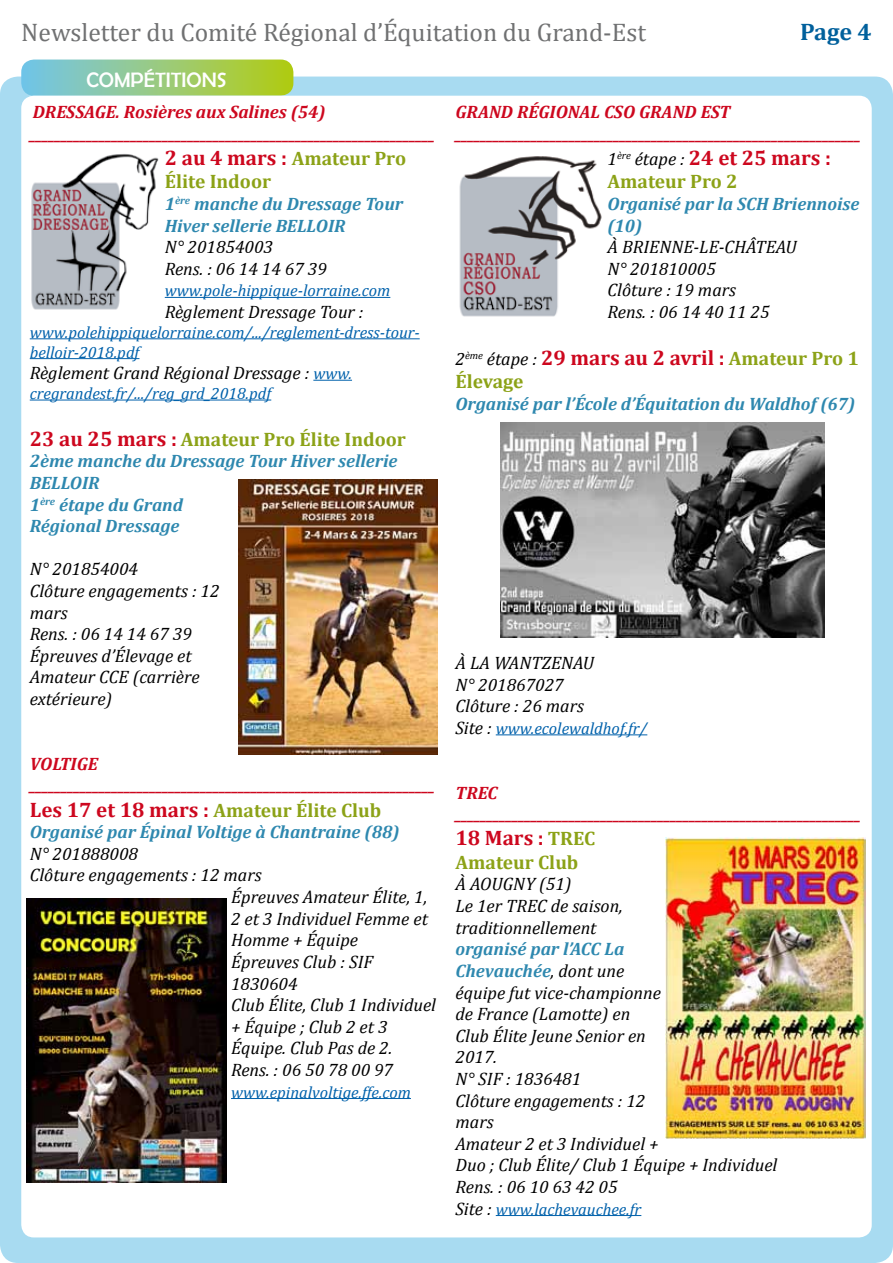
<style>
.page{position:relative;width:893px;height:1263px;background:#fff}
.page>*{position:absolute;margin:0;border:0;box-sizing:border-box;transform-origin:0 0}
.t1{font:25.5px "Cambria";color:#707172}
.t2{font:700 24px "Cambria";color:#00609c}
.t3{font:700 21px "Cambria";color:#cd071e}
.t4{font:21px "Berlin Sans FB";color:#fff}
.t5{font:700 19.5px/23.4px "Cambria";color:#8ca217}
.t6{font:italic 18px/21.6px "Cambria";color:#000}
.t7{font:italic 700 18px/21.6px "Cambria";color:#cd071e}
.t8{font:italic 700 18px/21.6px "Cambria";color:#2e88af}
.t9{font:italic 16.5px/19.8px "Cambria";color:#0061ab}
.s1{font-size:21px;color:#cd071e}
.s2{font-size:16.5px;color:#0061ab}
.s3{font-weight:400;font-style:italic;font-size:18px;color:#000}
.s4{font-size:19.5px;color:#8ca217}
.s5{font-size:18px;color:#000}
.s6{font-weight:700;color:#2e88af}
</style>
<div class="page">
<div style="left:0;top:77px;width:893px;height:1186px;background:#a8dbf1;border-radius:18px"></div>
<svg style="left:21px;top:60px;width:272px;height:36px;background:#97ca82"></svg>
<div style="left:21px;top:96px;width:851px;height:1141px;background:#fff;border-radius:13px"></div>
<hr style="left:165px;top:297px;width:225px;height:1px;background:#0061ab">
<hr style="left:30px;top:338px;width:390px;height:1px;background:#0061ab">
<hr style="left:30px;top:358px;width:109px;height:1px;background:#0061ab">
<hr style="left:313px;top:380px;width:39px;height:1px;background:#0061ab">
<hr style="left:30px;top:400px;width:241px;height:1px;background:#0061ab">
<hr style="left:231px;top:1098px;width:180px;height:1px;background:#0061ab">
<hr style="left:496px;top:734px;width:151px;height:1px;background:#0061ab">
<hr style="left:496px;top:1215px;width:145px;height:1px;background:#0061ab">
<img style="left:238px;top:479px;width:200px;height:276px">
<img style="left:27px;top:899px;width:200px;height:284px">
<img style="left:31px;top:154px;width:128px;height:156px">
<img style="left:459px;top:156px;width:143px;height:161px">
<img style="left:500px;top:422px;width:325px;height:216px">
<img style="left:665px;top:838px;width:200px;height:300px">
<h1 class="t1" style="left:21px;top:17px;width:626px">Newsletter du Comité Régional d’Équitation du Grand-Est</h1>
<h2 class="t2" style="left:800px;top:17px;width:73px">Page 4</h2>
<p class="t4" style="left:86px;top:68px;width:142px">COMPÉTITIONS</p>
<p class="t7" style="left:30px;top:101px;width:407px">DRESSAGE. Rosières aux Salines (54) ________________________________________________________________</p>
<p class="t5" style="left:165px;top:146px;width:243px"><span class="s1">2 au 4 mars :</span> Amateur Pro<br>Élite Indoor</p>
<p class="t8" style="left:165px;top:193px;width:240px">1<sup>ère</sup> manche du Dressage Tour<br>Hiver sellerie BELLOIR</p>
<p class="t6" style="left:165px;top:236px;width:164px">N° 201854003<br>Rens. : 06 14 14 67 39</p>
<p class="t9" style="left:165px;top:280px;width:227px">www.pole-hippique-lorraine.com</p>
<p class="t6" style="left:165px;top:301px;width:200px">Règlement Dressage Tour :</p>
<p class="t9" style="left:30px;top:322px;width:391px">www.polehippiquelorraine.com/.../reglement-dress-tour&shy;belloir-2018.pdf</p>
<p class="t6" style="left:30px;top:362px;width:324px">Règlement Grand Régional Dressage : <span class="s2">www.</span></p>
<p class="t9" style="left:30px;top:383px;width:243px">cregrandest.fr/.../reg_grd_2018.pdf</p>
<p class="t5" style="left:30px;top:427px;width:378px"><span class="s1">23 au 25 mars :</span> Amateur Pro Élite Indoor</p>
<p class="t8" style="left:30px;top:450px;width:369px">2ème manche du Dressage Tour Hiver sellerie<br>BELLOIR<br>1<sup>ère</sup> étape du Grand<br>Régional Dressage</p>
<p class="t6" style="left:30px;top:558px;width:191px">N° 201854004<br>Clôture engagements : 12 mars<br>Rens. : 06 14 14 67 39<br>Épreuves d’Élevage et<br>Amateur CCE (carrière extérieure)</p>
<p class="t7" style="left:455px;top:101px;width:407px">GRAND RÉGIONAL CSO GRAND EST ________________________________________________________________</p>
<p class="t3" style="left:607px;top:145px;width:225px"><span class="s3">1</span><sup>ère</sup> <span class="s3">étape :</span> 24 et 25 mars :</p>
<p class="t5" style="left:607px;top:170px;width:132px">Amateur Pro 2</p>
<p class="t8" style="left:607px;top:193px;width:254px">Organisé par la SCH Briennoise (10)</p>
<p class="t6" style="left:607px;top:236px;width:191px">À BRIENNE-LE-CHÂTEAU<br>N° 201810005<br>Clôture : 19 mars<br>Rens. : 06 14 40 11 25</p>
<p class="t3" style="left:455px;top:345px;width:405px"><span class="s3">2</span><sup>ème</sup> <span class="s3">étape :</span> 29 mars au 2 avril : <span class="s4">Amateur Pro 1</span></p>
<p class="t5" style="left:455px;top:369px;width:70px">Élevage</p>
<p class="t8" style="left:455px;top:392px;width:401px">Organisé par l’École d’Équitation du Waldhof (67)</p>
<p class="t6" style="left:455px;top:652px;width:140px">À LA WANTZENAU<br>N° 201867027<br>Clôture : 26 mars</p>
<p class="t9" style="left:455px;top:718px;width:193px"><span class="s5">Site :</span> www.ecolewaldhof.fr/</p>
<p class="t7" style="left:30px;top:752px;width:407px">VOLTIGE ________________________________________________________________</p>
<p class="t5" style="left:30px;top:798px;width:353px"><span class="s1">Les 17 et 18 mars :</span> Amateur Élite Club</p>
<p class="t8" style="left:30px;top:821px;width:371px">Organisé par Épinal Voltige à Chantraine (88)</p>
<p class="t6" style="left:30px;top:842px;width:110px">N° 201888008</p>
<p class="t6" style="left:30px;top:864px;width:233px">Clôture engagements : 12 mars</p>
<p class="t6" style="left:231px;top:886px;width:198px">Épreuves Amateur Élite, 1,</p>
<p class="t6" style="left:231px;top:907px;width:198px">2 et 3 Individuel Femme et</p>
<p class="t6" style="left:231px;top:929px;width:129px">Homme + Équipe</p>
<p class="t6" style="left:231px;top:950px;width:143px">Épreuves Club : SIF</p>
<p class="t6" style="left:231px;top:972px;width:68px">1830604</p>
<p class="t6" style="left:231px;top:994px;width:207px">Club Élite, Club 1 Individuel</p>
<p class="t6" style="left:231px;top:1015px;width:158px">+ Équipe ; Club 2 et 3</p>
<p class="t6" style="left:231px;top:1037px;width:163px">Équipe. Club Pas de 2.</p>
<p class="t6" style="left:231px;top:1058px;width:164px">Rens. : 06 50 78 00 97</p>
<p class="t9" style="left:231px;top:1081px;width:181px">www.epinalvoltige.ffe.com</p>
<p class="t7" style="left:455px;top:781px;width:407px">TREC ________________________________________________________________</p>
<p class="t3" style="left:455px;top:825px;width:141px">18 Mars : <span class="s4">TREC</span></p>
<p class="t5" style="left:455px;top:850px;width:124px">Amateur Club</p>
<p class="t6" style="left:455px;top:873px;width:169px">À AOUGNY (51)<br>Le 1er TREC de saison, traditionnellement</p>
<p class="t6" style="left:455px;top:938px;width:323px"><span class="s6">organisé par l’ACC La<br>Chevauchée</span>, dont une<br>équipe fut vice-championne<br>de France (Lamotte) en<br>Club Élite Jeune Senior en<br>2017.<br>N° SIF : 1836481<br>Clôture engagements : 12<br>mars<br>Amateur 2 et 3 Individuel +<br>Duo ; Club Élite/ Club 1 Équipe + Individuel<br>Rens. : 06 10 63 42 05</p>
<p class="t9" style="left:455px;top:1198px;width:187px"><span class="s5">Site :</span> www.lachevauchee.fr</p>
</div>
